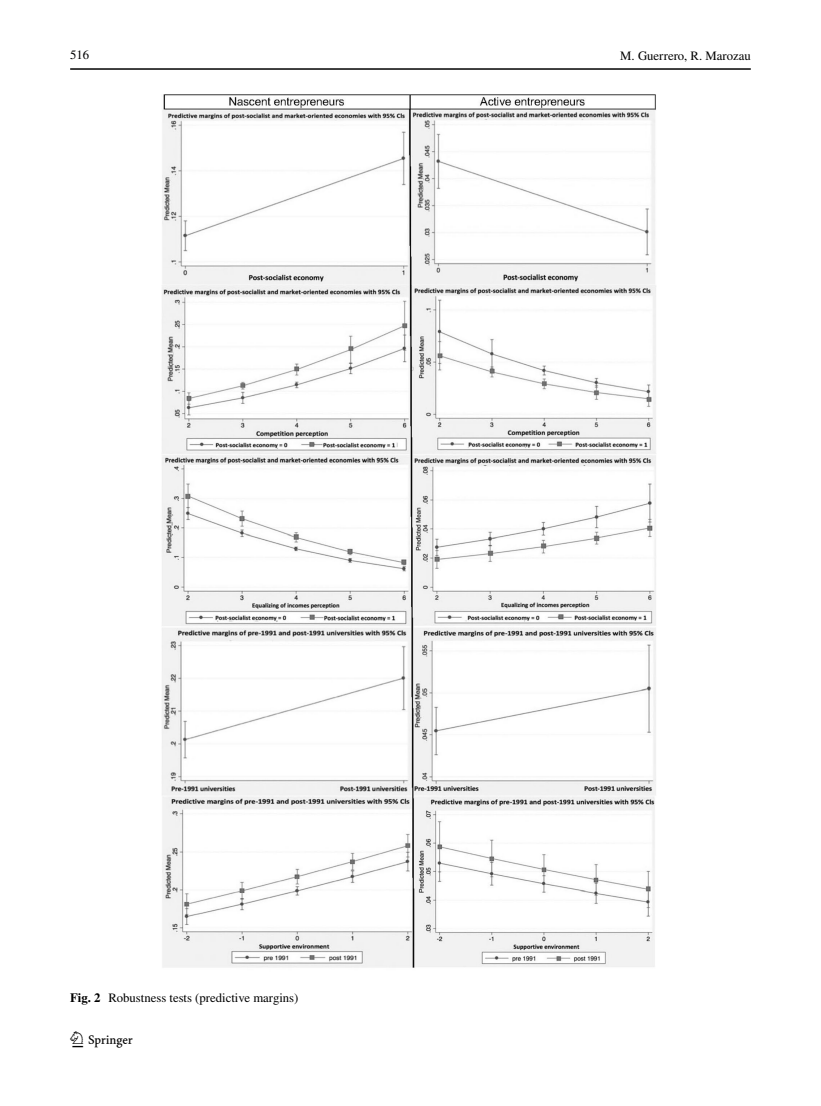
<style>
.page{position:relative;width:821px;height:1106px;background:#fff}
.page>*{position:absolute;margin:0;border:0;box-sizing:border-box;transform-origin:0 0}
.t1{font:22.5px "Springnew Regular 2";color:#000}
.t2{font:12.75px "STIX Regular 2";color:#000}
.t3{font:12.75px "STIX";color:#000002}
.s1{font-family:"STIX";font-weight:700}
</style>
<div class="page">
<hr style="left:70px;top:68px;width:680px;height:2px;background:#000">
<img style="left:162px;top:95px;width:494px;height:873px">
<p class="t3" style="left:70px;top:46px;width:21px">516</p>
<p class="t2" style="left:620px;top:47px;width:132px">M. Guerrero, R. Marozau</p>
<p class="t2" style="left:70px;top:988px;width:230px"><span class="s1">Fig. 2</span> Robustness tests (predictive margins)</p>
<h1 class="t1" style="left:72px;top:1031px;width:62px">1 3</h1>
</div>
